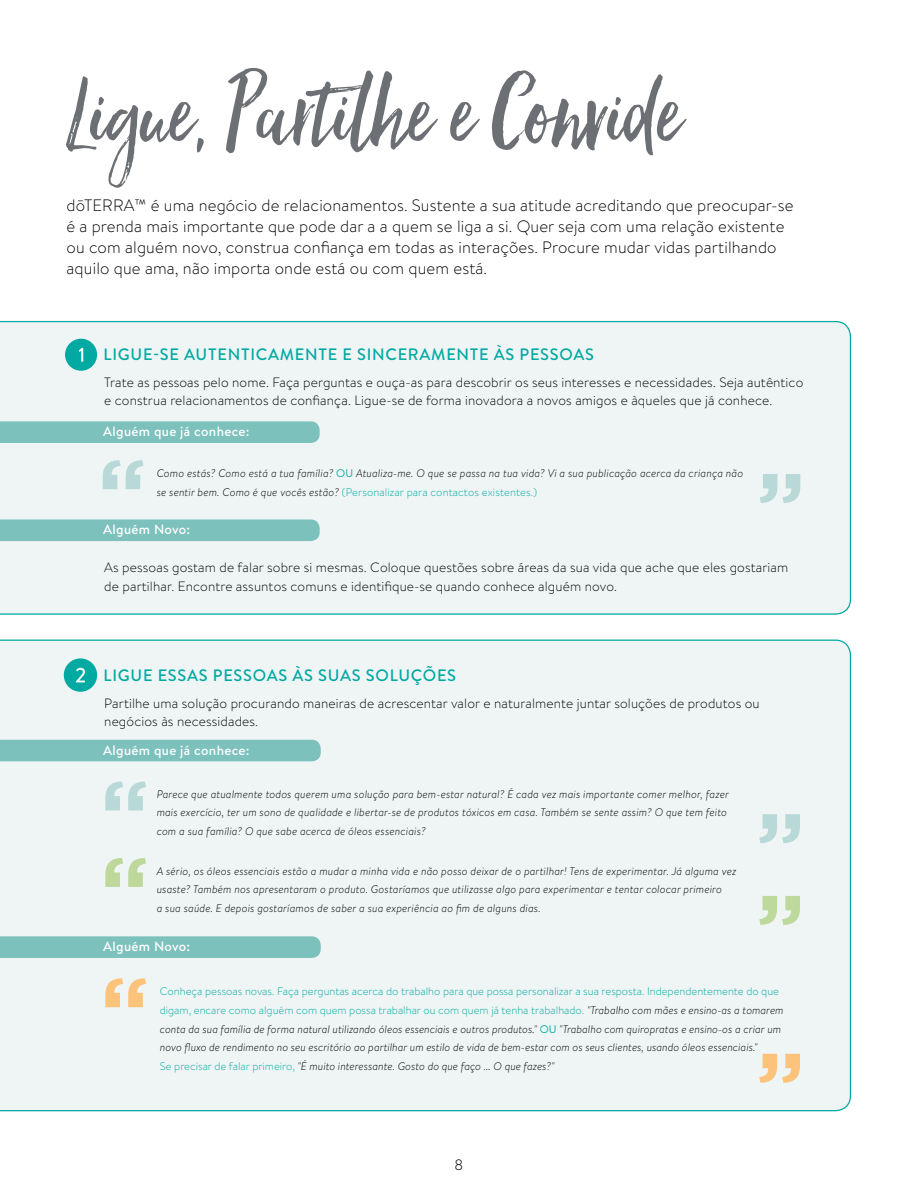
<style>
.page{position:relative;width:918px;height:1188px;background:#fff}
.page>*{position:absolute;margin:0;border:0;box-sizing:border-box;transform-origin:0 0}
.t1{font:120px "Hello Beautiful";color:#6c7074}
.t2{font:700 90px "Gotham";color:#b8d9d7}
.t3{font:700 90px "Gotham";color:#fdc37a}
.t4{font:700 90px "Gotham";color:#bed99c}
.t5{font:700 90px "Gotham";color:#bdd89a}
.t6{font:300 16.5px/21px "Brandon Text";letter-spacing:.01em;color:#000}
.t7{font:500 16.5px "Brandon Text";letter-spacing:.045em;color:#00a9a2}
.t8{font:300 15px "Gotham Narrow";color:#000}
.t9{font:300 13.5px/18.8px "Brandon Text";letter-spacing:.01em;color:#000}
.t10{font:500 13.5px "Brandon Text";letter-spacing:.025em;color:#fff}
.t11{font:italic 300 10.95px/18.8px "Brandon Text";letter-spacing:.01em;color:#000}
.s1{font-weight:400;font-style:normal;color:#00a9a2}
.s2{font-style:normal;color:#00a9a2}
</style>
<div class="page">
<div style="left:0;top:640px;width:851px;height:471px;background:#eef5f4"></div>
<div style="left:0;top:321px;width:851px;height:294px;background:#eef5f4"></div>
<div style="left:65px;top:339px;width:32px;height:32px;background:#00a9a2;border-radius:50%"></div>
<svg style="left:79px;top:348px;width:4px;height:14px"></svg>
<div style="left:64px;top:658px;width:33px;height:34px;background:#00a9a2;border-radius:50%"></div>
<svg style="left:76px;top:668px;width:9px;height:14px"></svg>
<div style="left:0;top:421px;width:320px;height:22px;background:#7dc1bd"></div>
<div style="left:0;top:740px;width:321px;height:21px;background:#7dc1bd"></div>
<div style="left:0;top:519px;width:320px;height:22px;background:#7dc1bd"></div>
<div style="left:0;top:936px;width:321px;height:22px;background:#7dc1bd"></div>
<h1 class="t1" style="left:65px;top:46px;width:619px">Ligue, Partilhe e Convide</h1>
<p class="t6" style="left:66px;top:194px;width:729px">dōTERRA™ é uma negócio de relacionamentos. Sustente a sua atitude acreditando que preocupar-se é a prenda mais importante que pode dar a a quem se liga a si. Quer seja com uma relação existente ou com alguém novo, construa confiança em todas as interações. Procure mudar vidas partilhando aquilo que ama, não importa onde está ou com quem está.</p>
<h3 class="t7" style="left:103px;top:343px;width:492px">LIGUE-SE AUTENTICAMENTE E SINCERAMENTE ÀS PESSOAS</h3>
<p class="t9" style="left:104px;top:372px;width:701px">Trate as pessoas pelo nome. Faça perguntas e ouça-as para descobrir os seus interesses e necessidades. Seja autêntico e construa relacionamentos de confiança. Ligue-se de forma inovadora a novos amigos e àqueles que já conhece.</p>
<p class="t10" style="left:103px;top:422px;width:148px">Alguém que já conhece:</p>
<h2 class="t2" style="left:98px;top:432px;width:50px">“</h2>
<p class="t11" style="left:157px;top:463px;width:588px">Como estás? Como está a tua família? <span class="s1">OU</span> Atualiza-me. O que se passa na tua vida? Vi a sua publicação acerca da criança não se sentir bem. Como é que vocês estão? <span class="s2">(Personalizar para contactos existentes.)</span></p>
<p class="t10" style="left:103px;top:520px;width:88px">Alguém Novo:</p>
<h2 class="t2" style="left:757px;top:445px;width:50px">”</h2>
<p class="t9" style="left:104px;top:558px;width:686px">As pessoas gostam de falar sobre si mesmas. Coloque questões sobre áreas da sua vida que ache que eles gostariam de partilhar. Encontre assuntos comuns e identifique-se quando conhece alguém novo.</p>
<h3 class="t7" style="left:103px;top:664px;width:354px">LIGUE ESSAS PESSOAS ÀS SUAS SOLUÇÕES</h3>
<p class="t9" style="left:104px;top:693px;width:657px">Partilhe uma solução procurando maneiras de acrescentar valor e naturalmente juntar soluções de produtos ou negócios às necessidades.</p>
<p class="t10" style="left:103px;top:741px;width:148px">Alguém que já conhece:</p>
<h2 class="t2" style="left:100px;top:753px;width:50px">“</h2>
<h2 class="t5" style="left:100px;top:830px;width:50px">“</h2>
<p class="t11" style="left:157px;top:784px;width:574px">Parece que atualmente todos querem uma solução para bem-estar natural? É cada vez mais importante comer melhor, fazer mais exercício, ter um sono de qualidade e libertar-se de produtos tóxicos em casa. Também se sente assim? O que tem feito com a sua família? O que sabe acerca de óleos essenciais?</p>
<p class="t11" style="left:157px;top:861px;width:581px">A sério, os óleos essenciais estão a mudar a minha vida e não posso deixar de o partilhar! Tens de experimentar. Já alguma vez usaste? Também nos apresentaram o produto. Gostaríamos que utilizasse algo para experimentar e tentar colocar primeiro<br>a sua saúde. E depois gostaríamos de saber a sua experiência ao fim de alguns dias.</p>
<p class="t10" style="left:103px;top:937px;width:88px">Alguém Novo:</p>
<h2 class="t2" style="left:757px;top:786px;width:50px">”</h2>
<h2 class="t4" style="left:757px;top:867px;width:50px">”</h2>
<h2 class="t3" style="left:100px;top:950px;width:50px">“</h2>
<p class="t11" style="left:160px;top:981px;width:625px"><span class="s2">Conheça pessoas novas. Faça perguntas acerca do trabalho para que possa personalizar a sua resposta. Independentemente do que digam, encare como alguém com quem possa trabalhar ou com quem já tenha trabalhado.</span> "Trabalho com mães e ensino-as a tomarem conta da sua família de forma natural utilizando óleos essenciais e outros produtos." <span class="s1">OU</span> "Trabalho com quiropratas e ensino-os a criar um novo fluxo de rendimento no seu escritório ao partilhar um estilo de vida de bem-estar com os seus clientes, usando óleos essenciais."<br><span class="s2">Se precisar de falar primeiro,</span> "É muito interessante. Gosto do que faço ... O que fazes?"</p>
<h2 class="t3" style="left:757px;top:1025px;width:50px">”</h2>
<h3 class="t8" style="left:455px;top:1155px;width:10px">8</h3>
</div>
